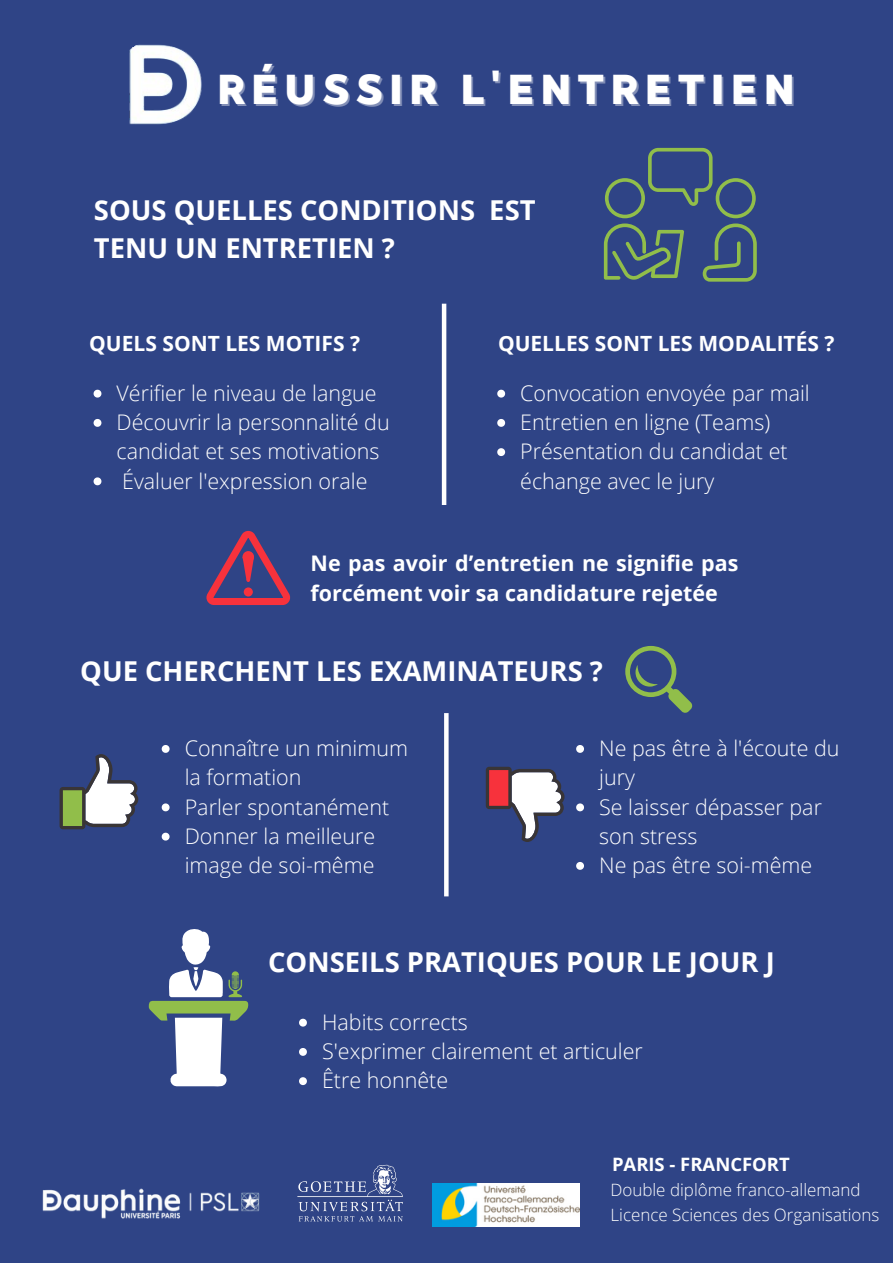
<style>
.page{position:relative;width:893px;height:1264px;background:#fff}
.page>*{position:absolute;margin:0;border:0;box-sizing:border-box;transform-origin:0 0}
.t1{font:41.7px "MADE Good Time Grotesk";letter-spacing:.145em;color:#fff}
.t2{font:700 27.45px/38.2px "Open Sans";color:#fff}
.t3{font:300 21.45px/29.2px "Open Sans";color:#fff}
.t4{font:700 21.45px/29.2px "Open Sans";color:#fff}
.t5{font:700 21px "Open Sans";color:#fff}
.t6{font:700 18.45px "Open Sans";color:#fff}
.t7{font:300 16.95px/24.8px "Open Sans";color:#fff}
</style>
<div class="page">
<div style="left:0;top:0;width:892px;height:1262px;background:#2f4486"></div>
<img style="left:129px;top:44px;width:73px;height:81px">
<svg style="left:604px;top:148px;width:152px;height:134px"></svg>
<svg style="left:206px;top:531px;width:84px;height:74px"></svg>
<svg style="left:625px;top:646px;width:67px;height:67px"></svg>
<svg style="left:94px;top:390px;width:7px;height:7px"></svg>
<svg style="left:94px;top:419px;width:7px;height:8px"></svg>
<svg style="left:94px;top:477px;width:7px;height:8px"></svg>
<hr style="left:442px;top:304px;width:4px;height:201px;background:#fff">
<svg style="left:60px;top:754px;width:78px;height:75px"></svg>
<svg style="left:162px;top:745px;width:7px;height:7px"></svg>
<svg style="left:162px;top:803px;width:7px;height:8px"></svg>
<svg style="left:162px;top:832px;width:7px;height:8px"></svg>
<svg style="left:485px;top:766px;width:79px;height:75px"></svg>
<svg style="left:444px;top:713px;width:4px;height:183px"></svg>
<svg style="left:148px;top:929px;width:100px;height:157px"></svg>
<svg style="left:497px;top:390px;width:8px;height:7px"></svg>
<svg style="left:497px;top:419px;width:8px;height:8px"></svg>
<svg style="left:497px;top:448px;width:8px;height:8px"></svg>
<svg style="left:576px;top:745px;width:8px;height:7px"></svg>
<svg style="left:576px;top:803px;width:8px;height:8px"></svg>
<svg style="left:576px;top:862px;width:8px;height:7px"></svg>
<svg style="left:299px;top:1018px;width:8px;height:8px"></svg>
<svg style="left:299px;top:1048px;width:8px;height:7px"></svg>
<svg style="left:299px;top:1077px;width:8px;height:8px"></svg>
<img style="left:42px;top:1188px;width:218px;height:31px">
<img style="left:297px;top:1164px;width:106px;height:57px">
<img style="left:432px;top:1183px;width:147px;height:43px">
<h1 class="t1" style="left:217px;top:63px;width:579px">RÉUSSIR L'ENTRETIEN</h1>
<p class="t2" style="left:94px;top:190px;width:443px">SOUS QUELLES CONDITIONS EST<br>TENU UN ENTRETIEN ?</p>
<p class="t5" style="left:89px;top:329px;width:272px">QUELS SONT LES MOTIFS ?</p>
<p class="t5" style="left:498px;top:329px;width:338px">QUELLES SONT LES MODALITÉS ?</p>
<p class="t3" style="left:520px;top:378px;width:291px">Convocation envoyée par mail<br>Entretien en ligne (Teams)<br>Présentation du candidat et échange avec le jury</p>
<p class="t3" style="left:117px;top:378px;width:274px">Vérifier le niveau de langue<br>Découvrir la personnalité du candidat et ses motivations<br>Évaluer l'expression orale</p>
<p class="t4" style="left:310px;top:548px;width:429px">Ne pas avoir d’entretien ne signifie pas forcément voir sa candidature rejetée</p>
<p class="t2" style="left:80px;top:651px;width:524px">QUE CHERCHENT LES EXAMINATEURS ?</p>
<p class="t3" style="left:185px;top:733px;width:225px">Connaître un minimum la formation<br>Parler spontanément<br>Donner la meilleure image de soi-même</p>
<p class="t3" style="left:599px;top:733px;width:242px">Ne pas être à l'écoute du jury<br>Se laisser dépasser par son stress<br>Ne pas être soi-même</p>
<p class="t2" style="left:268px;top:942px;width:508px">CONSEILS PRATIQUES POUR LE JOUR J</p>
<p class="t3" style="left:322px;top:1007px;width:322px">Habits corrects<br>S'exprimer clairement et articuler<br>Être honnête</p>
<p class="t6" style="left:612px;top:1151px;width:179px">PARIS - FRANCFORT</p>
<p class="t7" style="left:610px;top:1176px;width:270px">Double diplôme franco-allemand<br>Licence Sciences des Organisations</p>
</div>
